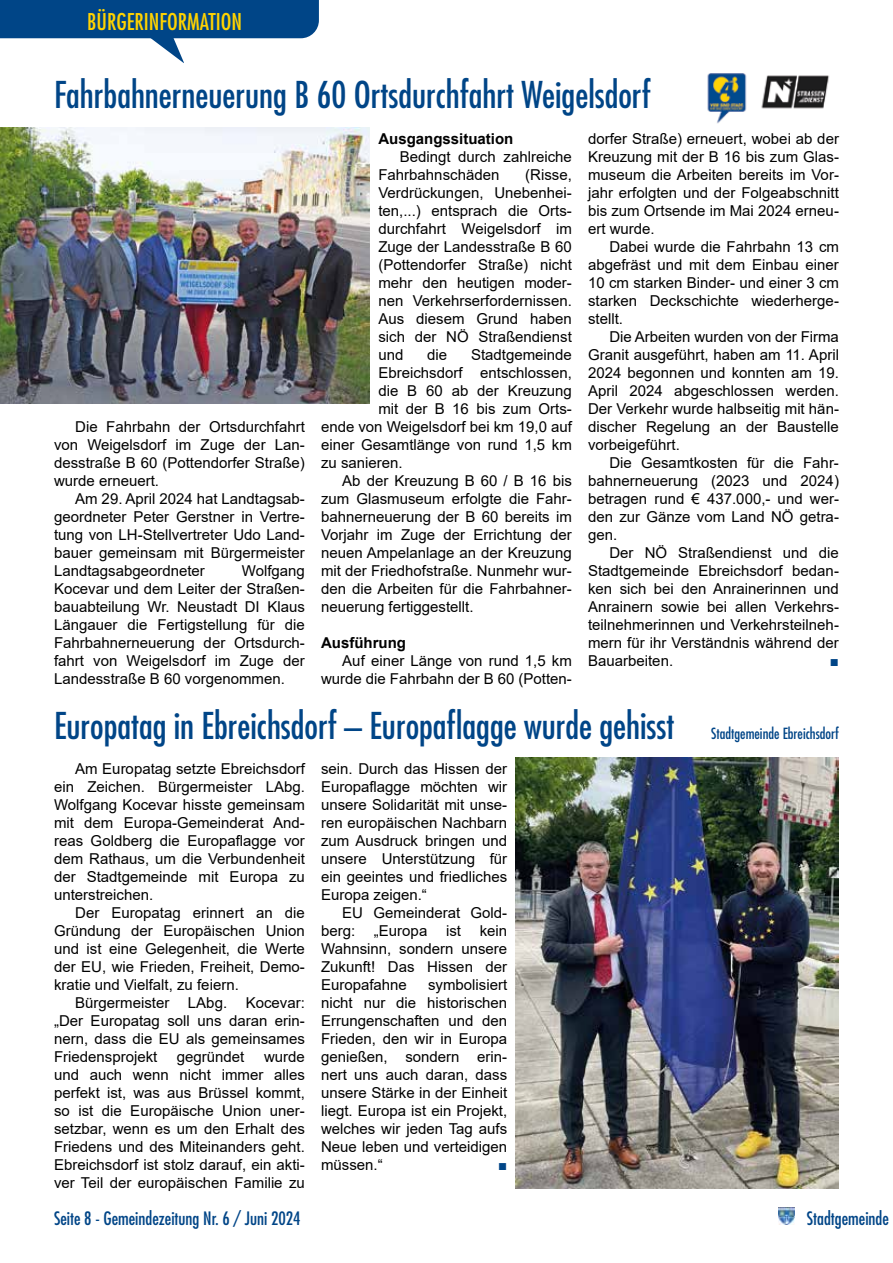
<style>
.page{position:relative;width:893px;height:1263px;background:#fff}
.page>*{position:absolute;margin:0;border:0;box-sizing:border-box;transform-origin:0 0}
.t1{font:condensed 36px "Futura Std";color:#004587}
.t2{font:condensed 22.5px "Futura Std";color:#ffd300}
.t3{font:condensed 18px "Futura Std";color:#004587}
.t4{font:15px/18px "Arial";color:#000;text-align:justify}
.t5{font:700 15px "Arial";color:#000}
.t6{font:condensed 15px "Futura Std";color:#004587}
.t7{font:15px "Arial";color:#004587}
</style>
<div class="page">
<svg style="left:0;top:0;width:319px;height:63px"></svg>
<img style="left:778px;top:1208px;width:16px;height:17px">
<img style="left:0;top:128px;width:370px;height:276px">
<img style="left:707px;top:73px;width:123px;height:51px">
<img style="left:516px;top:757px;width:323px;height:431px">
<h2 class="t2" style="left:87px;top:8px;width:156px">BÜRGERINFORMATION</h2>
<h1 class="t1" style="left:54px;top:74px;width:598px">Fahrbahnerneuerung B 60 Ortsdurchfahrt Weigelsdorf</h1>
<p class="t4" style="left:54px;top:418px;width:252px;text-indent:21px">Die Fahrbahn der Ortsdurchfahrt von Weigelsdorf im Zuge der Lan&shy;desstraße B 60 (Pottendorfer Straße) wurde erneuert.</p>
<p class="t4" style="left:54px;top:490px;width:252px;text-indent:21px">Am 29. April 2024 hat Landtagsab&shy;geordneter Peter Gerstner in Vertre&shy;tung von LH-Stellvertreter Udo Land&shy;bauer gemeinsam mit Bürgermeister Landtagsabgeordneter</p>
<p class="t4" style="left:54px;top:562px;width:252px;text-indent:188px">Wolfgang Kocevar und dem Leiter der Straßen&shy;bauabteilung Wr. Neustadt DI Klaus Längauer die Fertigstellung für die Fahrbahnerneuerung der Ortsdurch&shy;fahrt von Weigelsdorf im Zuge der Landesstraße B 60 vorgenommen.</p>
<p class="t5" style="left:378px;top:128px;width:137px">Ausgangssituation</p>
<p class="t4" style="left:378px;top:148px;width:195px;text-indent:21px">Bedingt durch zahlreiche<br>Fahrbahnschäden</p>
<p class="t4" style="left:378px;top:166px;width:195px;text-indent:147px">(Risse, Verdrückungen, Unebenhei&shy;ten,...) entsprach die Orts&shy;durchfahrt Weigelsdorf im Zuge der Landesstraße B 60 (Pottendorfer Straße) nicht mehr den heutigen moder&shy;nen Verkehrserfordernissen.<br>Aus diesem Grund haben sich der NÖ Straßendienst und</p>
<p class="t4" style="left:427px;top:346px;width:22px">die</p>
<p class="t4" style="left:471px;top:346px;width:102px">Stadtgemeinde</p>
<p class="t4" style="left:378px;top:364px;width:195px">Ebreichsdorf entschlossen,</p>
<p class="t4" style="left:378px;top:382px;width:195px">die B 60 ab der Kreuzung</p>
<p class="t4" style="left:378px;top:400px;width:195px">mit der B 16 bis zum Orts-</p>
<p class="t4" style="left:321px;top:418px;width:252px">ende von Weigelsdorf bei km 19,0 auf</p>
<p class="t4" style="left:321px;top:436px;width:252px">einer Gesamtlänge von rund 1,5 km</p>
<p class="t4" style="left:321px;top:454px;width:83px">zu sanieren.</p>
<p class="t4" style="left:342px;top:472px;width:231px">Ab der Kreuzung B 60 / B 16 bis</p>
<p class="t4" style="left:321px;top:490px;width:252px">zum Glasmuseum erfolgte die Fahr-</p>
<p class="t4" style="left:321px;top:508px;width:252px">bahnerneuerung der B 60 bereits im</p>
<p class="t4" style="left:321px;top:526px;width:252px">Vorjahr im Zuge der Errichtung der</p>
<p class="t4" style="left:321px;top:544px;width:252px">neuen Ampelanlage an der Kreuzung</p>
<p class="t4" style="left:321px;top:562px;width:252px">mit der Friedhofstraße. Nunmehr wur-</p>
<p class="t4" style="left:321px;top:580px;width:252px">den die Arbeiten für die Fahrbahner-</p>
<p class="t4" style="left:321px;top:598px;width:154px">neuerung fertiggestellt.</p>
<p class="t5" style="left:321px;top:632px;width:86px">Ausführung</p>
<p class="t4" style="left:321px;top:652px;width:252px;text-align:right">Auf einer Länge von rund 1,5 km wurde die Fahrbahn der B 60 (Potten-</p>
<p class="t4" style="left:588px;top:130px;width:252px">dorfer Straße) erneuert, wobei ab der Kreuzung mit der B 16 bis zum Glas&shy;museum die Arbeiten bereits im Vor&shy;jahr erfolgten und der Folgeabschnitt bis zum Ortsende im Mai 2024 erneu&shy;ert wurde.</p>
<p class="t4" style="left:588px;top:238px;width:252px;text-indent:21px">Dabei wurde die Fahrbahn 13 cm abgefräst und mit dem Einbau einer 10 cm starken Binder- und einer 3 cm starken Deckschichte wiederherge&shy;stellt.</p>
<p class="t4" style="left:588px;top:328px;width:252px;text-indent:21px">Die Arbeiten wurden von der Firma Granit ausgeführt, haben am 11. April 2024 begonnen und konnten am 19.<br>April 2024 abgeschlossen werden.<br>Der Verkehr wurde halbseitig mit hän&shy;discher Regelung an der Baustelle vorbeigeführt.</p>
<p class="t4" style="left:588px;top:454px;width:252px;text-indent:21px">Die Gesamtkosten für die Fahr&shy;bahnerneuerung (2023 und 2024) betragen rund € 437.000,- und wer&shy;den zur Gänze vom Land NÖ getra&shy;gen.</p>
<p class="t4" style="left:588px;top:544px;width:252px;text-indent:21px">Der NÖ Straßendienst und die Stadtgemeinde Ebreichsdorf bedan&shy;ken sich bei den Anrainerinnen und Anrainern sowie bei allen Verkehrs&shy;teilnehmerinnen und Verkehrsteilneh&shy;mern für ihr Verständnis während der Bauarbeiten.</p>
<p class="t7" style="left:830px;top:651px;width:11px">■</p>
<h1 class="t1" style="left:54px;top:704px;width:622px">Europatag in Ebreichsdorf – Europaflagge wurde gehisst</h1>
<p class="t4" style="left:54px;top:760px;width:252px;text-indent:21px">Am Europatag setzte Ebreichsdorf ein Zeichen. Bürgermeister LAbg.<br>Wolfgang Kocevar hisste gemeinsam mit dem Europa-Gemeinderat And&shy;reas Goldberg die Europaflagge vor dem Rathaus, um die Verbundenheit der Stadtgemeinde mit Europa zu unterstreichen.</p>
<p class="t4" style="left:54px;top:904px;width:252px;text-indent:21px">Der Europatag erinnert an die Gründung der Europäischen Union und ist eine Gelegenheit, die Werte der EU, wie Frieden, Freiheit, Demo&shy;kratie und Vielfalt, zu feiern.</p>
<p class="t4" style="left:54px;top:994px;width:252px;text-indent:21px">Bürgermeister LAbg. Kocevar: „Der Europatag soll uns daran erin&shy;nern, dass die EU als gemeinsames Friedensprojekt</p>
<p class="t4" style="left:177px;top:1048px;width:69px">gegründet</p>
<p class="t4" style="left:54px;top:1048px;width:252px;text-indent:210px">wurde und auch wenn nicht immer alles perfekt ist, was aus Brüssel kommt, so ist die Europäische Union uner&shy;setzbar, wenn es um den Erhalt des Friedens und des Miteinanders geht.<br>Ebreichsdorf ist stolz darauf, ein akti&shy;ver Teil der europäischen Familie zu</p>
<p class="t4" style="left:321px;top:760px;width:188px">sein. Durch das Hissen der Europaflagge möchten wir unsere Solidarität mit unse&shy;ren europäischen Nachbarn zum Ausdruck bringen und unsere Unterstützung für ein geeintes und friedliches Europa zeigen.“</p>
<p class="t4" style="left:321px;top:904px;width:188px;text-indent:21px">EU Gemeinderat Gold&shy;berg: „Europa ist kein Wahnsinn, sondern unsere Zukunft! Das Hissen der Europafahne</p>
<p class="t4" style="left:321px;top:976px;width:188px;text-indent:107px">symbolisiert nicht nur die historischen Errungenschaften und den Frieden, den wir in Europa genießen, sondern erin&shy;nert uns auch daran, dass unsere Stärke in der Einheit liegt. Europa ist ein Projekt, welches wir jeden Tag aufs Neue leben und verteidigen müssen.“</p>
<p class="t7" style="left:498px;top:1155px;width:11px">■</p>
<p class="t6" style="left:711px;top:724px;width:129px">Stadtgemeinde Ebreichsdorf</p>
<p class="t3" style="left:54px;top:1207px;width:248px">Seite 8 - Gemeindezeitung Nr. 6 / Juni 2024</p>
<p class="t3" style="left:807px;top:1207px;width:84px">Stadtgemeinde</p>
</div>
